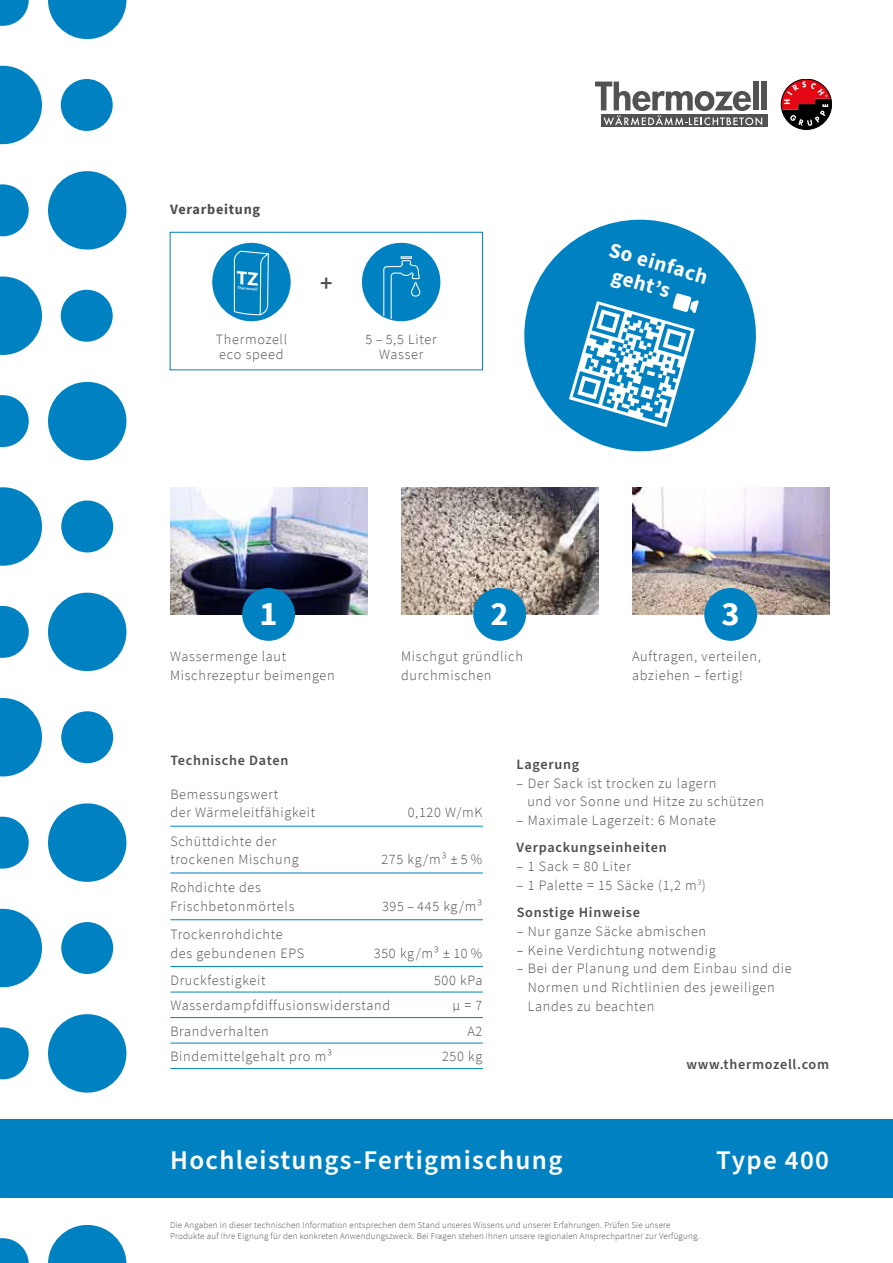
<style>
.page{position:relative;width:893px;height:1263px;background:#fff}
.page>*{position:absolute;margin:0;border:0;box-sizing:border-box;transform-origin:0 0}
.t1{font:700 34.35px "Source Sans Pro";color:#fff}
.t2{font:600 27px "Source Sans Pro";letter-spacing:.05em;color:#fff}
.t3{font:600 24px "Source Sans Pro";color:#4e4e4f}
.t4{font:700 21px/24px "Source Sans Pro";color:#fff}
.t5{font:300 14.25px/18.8px "Source Sans Pro";letter-spacing:.05em;color:#4e4e4f}
.t6{font:600 14.25px "Source Sans Pro";letter-spacing:.05em;color:#4e4e4f}
.t7{font:700 14.25px "Source Sans Pro";letter-spacing:.05em;color:#4e4e4f}
.t8{font:300 9px/10.5px "Source Sans Pro";letter-spacing:.02em;color:#4e4e4f}
.s1{font-weight:600}
</style>
<div class="page">
<svg style="left:0;top:66px;width:42px;height:78px"></svg>
<svg style="left:0;top:276px;width:42px;height:79px"></svg>
<div style="left:48px;top:171px;width:78px;height:79px;background:#0082c2;border-radius:50%"></div>
<svg style="left:0;top:487px;width:42px;height:79px"></svg>
<div style="left:48px;top:382px;width:78px;height:78px;background:#0082c2;border-radius:50%"></div>
<svg style="left:0;top:698px;width:42px;height:78px"></svg>
<div style="left:48px;top:593px;width:78px;height:78px;background:#0082c2;border-radius:50%"></div>
<svg style="left:0;top:909px;width:42px;height:78px"></svg>
<div style="left:48px;top:803px;width:78px;height:79px;background:#0082c2;border-radius:50%"></div>
<svg style="left:48px;top:1225px;width:78px;height:38px"></svg>
<div style="left:48px;top:1014px;width:78px;height:78px;background:#0082c2;border-radius:50%"></div>
<svg style="left:0;top:184px;width:29px;height:52px"></svg>
<svg style="left:0;top:395px;width:29px;height:52px"></svg>
<div style="left:61px;top:290px;width:52px;height:52px;background:#0082c2;border-radius:50%"></div>
<div style="left:61px;top:79px;width:52px;height:52px;background:#0082c2;border-radius:50%"></div>
<svg style="left:0;top:606px;width:29px;height:52px"></svg>
<div style="left:61px;top:500px;width:52px;height:52px;background:#0082c2;border-radius:50%"></div>
<svg style="left:0;top:817px;width:29px;height:52px"></svg>
<svg style="left:0;top:1238px;width:29px;height:25px"></svg>
<div style="left:61px;top:711px;width:52px;height:52px;background:#0082c2;border-radius:50%"></div>
<svg style="left:0;top:1027px;width:29px;height:52px"></svg>
<div style="left:61px;top:922px;width:52px;height:52px;background:#0082c2;border-radius:50%"></div>
<svg style="left:48px;top:0;width:78px;height:39px"></svg>
<svg style="left:0;top:0;width:29px;height:26px"></svg>
<svg style="left:524px;top:219px;width:232px;height:233px;fill:#0082c2"></svg>
<img style="left:170px;top:487px;width:197px;height:128px">
<img style="left:401px;top:487px;width:197px;height:128px">
<img style="left:632px;top:487px;width:197px;height:128px">
<div style="left:170px;top:232px;width:313px;height:138px;border:1px solid #0082c2"></div>
<svg style="left:781px;top:79px;width:51px;height:50px"></svg>
<div style="left:781px;top:79px;width:51px;height:51px;border:1px solid #000;border-radius:50%"></div>
<svg style="left:601px;top:114px;width:166px;height:13px"></svg>
<svg style="left:595px;top:82px;width:167px;height:44px"></svg>
<div style="left:753px;top:82px;width:5px;height:28px;background:#525251"></div>
<div style="left:761px;top:82px;width:6px;height:28px;background:#525251"></div>
<div style="left:0;top:1119px;width:893px;height:79px;background:#0082c2"></div>
<div style="left:242px;top:588px;width:53px;height:53px;background:#0082c2;border-radius:50%"></div>
<div style="left:473px;top:588px;width:53px;height:53px;background:#0082c2;border-radius:50%"></div>
<div style="left:704px;top:588px;width:53px;height:53px;background:#0082c2;border-radius:50%"></div>
<div style="left:362px;top:243px;width:78px;height:78px;background:#0082c2;border-radius:50%"></div>
<svg style="left:383px;top:256px;width:37px;height:63px"></svg>
<div style="left:212px;top:243px;width:79px;height:78px;background:#0082c2;border-radius:50%"></div>
<svg style="left:234px;top:251px;width:35px;height:64px"></svg>
<hr style="left:170px;top:826px;width:313px;height:1px;background:#0082c2">
<hr style="left:170px;top:873px;width:313px;height:1px;background:#0082c2">
<hr style="left:170px;top:919px;width:313px;height:1px;background:#0082c2">
<hr style="left:170px;top:966px;width:313px;height:1px;background:#0082c2">
<hr style="left:170px;top:992px;width:313px;height:1px;background:#0082c2">
<hr style="left:170px;top:1017px;width:313px;height:1px;background:#0082c2">
<hr style="left:170px;top:1043px;width:313px;height:1px;background:#0082c2">
<hr style="left:170px;top:1068px;width:313px;height:1px;background:#0082c2">
<svg style="left:569px;top:293px;width:130px;height:134px"></svg>
<p class="t7" style="left:170px;top:200px;width:92px">Verarbeitung</p>
<h3 class="t3" style="left:320px;top:267px;width:14px">+</h3>
<p class="t5" style="left:216px;top:332px;width:73px;line-height:15px">Thermozell eco speed</p>
<p class="t5" style="left:366px;top:332px;width:73px;line-height:15px;text-align:center">5 – 5,5 Liter<br>Wasser</p>
<h3 class="t4" style="left:622px;top:240px;width:93px;text-indent:-10px;rotate:16deg">So einfach geht’s</h3>
<h1 class="t1" style="left:260px;top:590px;width:20px">1</h1>
<h1 class="t1" style="left:491px;top:590px;width:20px">2</h1>
<h1 class="t1" style="left:722px;top:590px;width:20px">3</h1>
<p class="t5" style="left:170px;top:647px;width:166px">Wassermenge laut<br>Mischrezeptur beimengen</p>
<p class="t5" style="left:401px;top:647px;width:123px">Mischgut gründlich durchmischen</p>
<p class="t5" style="left:632px;top:647px;width:130px">Auftragen, verteilen, abziehen – fertig!</p>
<p class="t6" style="left:170px;top:751px;width:120px">Technische Daten</p>
<p class="t5" style="left:170px;top:785px;width:146px">Bemessungswert<br>der Wärmeleitfähigkeit</p>
<p class="t5" style="left:170px;top:831px;width:130px">Schüttdichte der trockenen Mischung</p>
<p class="t5" style="left:170px;top:878px;width:126px">Rohdichte des<br>Frischbetonmörtels</p>
<p class="t5" style="left:170px;top:925px;width:135px">Trockenrohdichte des gebundenen EPS</p>
<p class="t5" style="left:408px;top:803px;width:76px">0,120 W/mK</p>
<p class="t5" style="left:381px;top:850px;width:102px">275 kg/m³ ± 5 %</p>
<p class="t5" style="left:382px;top:897px;width:102px">395 – 445 kg/m³</p>
<p class="t5" style="left:374px;top:944px;width:110px">350 kg/m³ ± 10 %</p>
<p class="t5" style="left:170px;top:970px;width:97px">Druckfestigkeit</p>
<p class="t5" style="left:434px;top:970px;width:50px">500 kPa</p>
<p class="t5" style="left:170px;top:996px;width:221px">Wasserdampfdiffusionswiderstand</p>
<p class="t5" style="left:452px;top:996px;width:31px">µ = 7</p>
<p class="t5" style="left:170px;top:1021px;width:100px">Brandverhalten</p>
<p class="t5" style="left:467px;top:1021px;width:17px">A2</p>
<p class="t5" style="left:170px;top:1047px;width:163px">Bindemittelgehalt pro m³</p>
<p class="t5" style="left:442px;top:1047px;width:42px">250 kg</p>
<p class="t6" style="left:517px;top:754px;width:64px">Lagerung</p>
<p class="t5" style="left:527px;top:773px;width:238px;text-indent:-11px">– Der Sack ist trocken zu lagern<br>und vor Sonne und Hitze zu schützen</p>
<p class="t5" style="left:517px;top:811px;width:201px">– Maximale Lagerzeit: 6 Monate</p>
<p class="t6" style="left:517px;top:838px;width:152px">Verpackungseinheiten</p>
<p class="t5" style="left:517px;top:857px;width:116px">– 1 Sack = 80 Liter</p>
<p class="t5" style="left:517px;top:871px;width:191px;line-height:27.3px">– 1 Palette = 15 Säcke (1,2 m<sup>3</sup>)<br><span class="s1">Sonstige Hinweise</span></p>
<p class="t5" style="left:517px;top:922px;width:191px">– Nur ganze Säcke abmischen</p>
<p class="t5" style="left:517px;top:940px;width:201px">– Keine Verdichtung notwendig</p>
<p class="t5" style="left:528px;top:959px;width:265px;text-indent:-11px">– Bei der Planung und dem Einbau sind die<br>Normen und Richtlinien des jeweiligen<br>Landes zu beachten</p>
<p class="t6" style="left:687px;top:1054px;width:144px">www.thermozell.com</p>
<h2 class="t2" style="left:170px;top:1142px;width:394px">Hochleistungs-Fertigmischung</h2>
<h2 class="t2" style="left:716px;top:1142px;width:114px">Type 400</h2>
<p class="t8" style="left:170px;top:1220px;width:531px">Die Angaben in dieser technischen Information entsprechen dem Stand unseres Wissens und unserer Erfahrungen. Prüfen Sie unsere<br>Produkte auf Ihre Eignung für den konkreten Anwendungszweck. Bei Fragen stehen Ihnen unsere regionalen Ansprechpartner zur Verfügung.</p>
</div>
